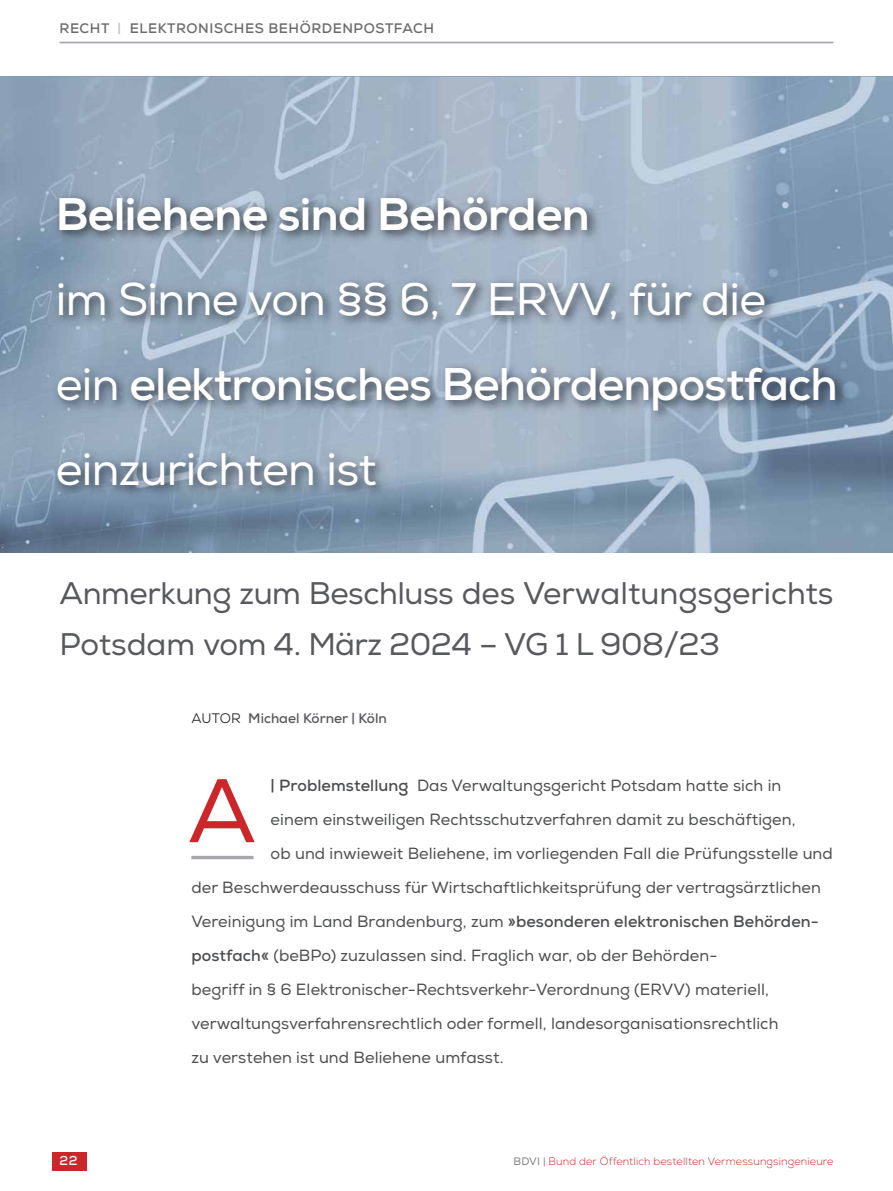
<style>
.page{position:relative;width:893px;height:1191px;background:#fff}
.page>*{position:absolute;margin:0;border:0;box-sizing:border-box;transform-origin:0 0}
.t1{font:90px "Nexa";color:#cc262a}
.t2{font:700 45.6px/85.1px "Nexa";letter-spacing:-.02em;color:#fff}
.t3{font:45.6px "Nexa";letter-spacing:-.015em;color:#fff}
.t4{font:31.2px/51px "Nexa";letter-spacing:-.015em;color:#58595c}
.t5{font:16.2px "Nexa";letter-spacing:.005em;color:#4c4d4f}
.t6{font:700 16.2px "Nexa";letter-spacing:.005em;color:#4c4d4f}
.t7{font:700 13.8px "Nexa";letter-spacing:.04em;color:#6c6b6c}
.t8{font:700 13.8px "Nexa";color:#58595c}
.t9{font:700 12.9px "Nexa";color:#fff}
.t10{font:300 10.8px "Nexa";letter-spacing:.01em;color:#cc262a}
.s1{color:#c2c2c2}
.s2{font-weight:800}
.s3{font-weight:400}
.s4{font-weight:400;color:#272526}
.s5{font-weight:700}
.s6{font-weight:400;color:#7f8184}
.s7{color:#58595c}
</style>
<div class="page">
<hr style="left:60px;top:42px;width:773px;height:1px;background:#a5a7ab">
<div style="left:53px;top:1151px;width:34px;height:19px;background:#cc262a"></div>
<img style="left:0;top:77px;width:893px;height:476px">
<img style="left:42px;top:170px;width:851px;height:361px">
<hr style="left:191px;top:856px;width:63px;height:3px;background:#a5a7ab">
<p class="t7" style="left:60px;top:24px;width:376px">RECHT <span class="s1">|</span> ELEKTRONISCHES BEHÖRDENPOSTFACH</p>
<p class="t2" style="left:56px;top:178px;width:784px"><span class="s2">Beliehene sind Behörden<br></span><span class="s3">im Sinne von §§ 6, 7 ERVV, für die ein</span> elektronisches Behördenpostfach</p>
<p class="t3" style="left:56px;top:453px;width:322px">einzurichten ist</p>
<p class="t4" style="left:60px;top:572px;width:775px">Anmerkung zum Beschluss des Verwaltungsgerichts<br>Potsdam vom 4. März 2024 – VG 1 L 908/23</p>
<p class="t8" style="left:191px;top:713px;width:197px"><span class="s4">AUTOR</span> Michael Körner | Köln</p>
<p class="t5" style="left:271px;top:780px;width:512px"><span class="s5">| Problemstellung</span> Das Verwaltungsgericht Potsdam hatte sich in</p>
<p class="t5" style="left:271px;top:814px;width:526px">einem einstweiligen Rechtsschutzverfahren damit zu beschäftigen,</p>
<p class="t5" style="left:271px;top:848px;width:564px">ob und inwieweit Beliehene, im vorliegenden Fall die Prüfungsstelle und</p>
<p class="t5" style="left:191px;top:882px;width:631px">der Beschwerdeausschuss für Wirtschaftlichkeits prüfung der vertrags ärztlichen</p>
<p class="t6" style="left:191px;top:916px;width:629px"><span class="s3">Vereinigung im Land Brandenburg, zum</span> »besonderen elektronischen Behörden-</p>
<p class="t5" style="left:191px;top:950px;width:528px"><span class="s5">postfach«</span> (beBPo) zuzulassen sind. Fraglich war, ob der Behörden-</p>
<p class="t5" style="left:191px;top:984px;width:579px">begriff in § 6 Elektronischer-Rechtsverkehr-Verordnung (ERVV) materiell,</p>
<p class="t5" style="left:191px;top:1018px;width:589px">verwaltungsverfahrensrechtlich oder formell, landesorganisationsrechtlich</p>
<p class="t5" style="left:191px;top:1052px;width:314px">zu verstehen ist und Beliehene umfasst.</p>
<p class="t1" style="left:188px;top:779px;width:70px">A</p>
<p class="t9" style="left:60px;top:1156px;width:20px">22</p>
<p class="t10" style="left:514px;top:1157px;width:321px"><span class="s6">BDVI</span> <span class="s7">|</span> Bund der Öffentlich bestellten Vermessungsingenieure</p>
</div>
